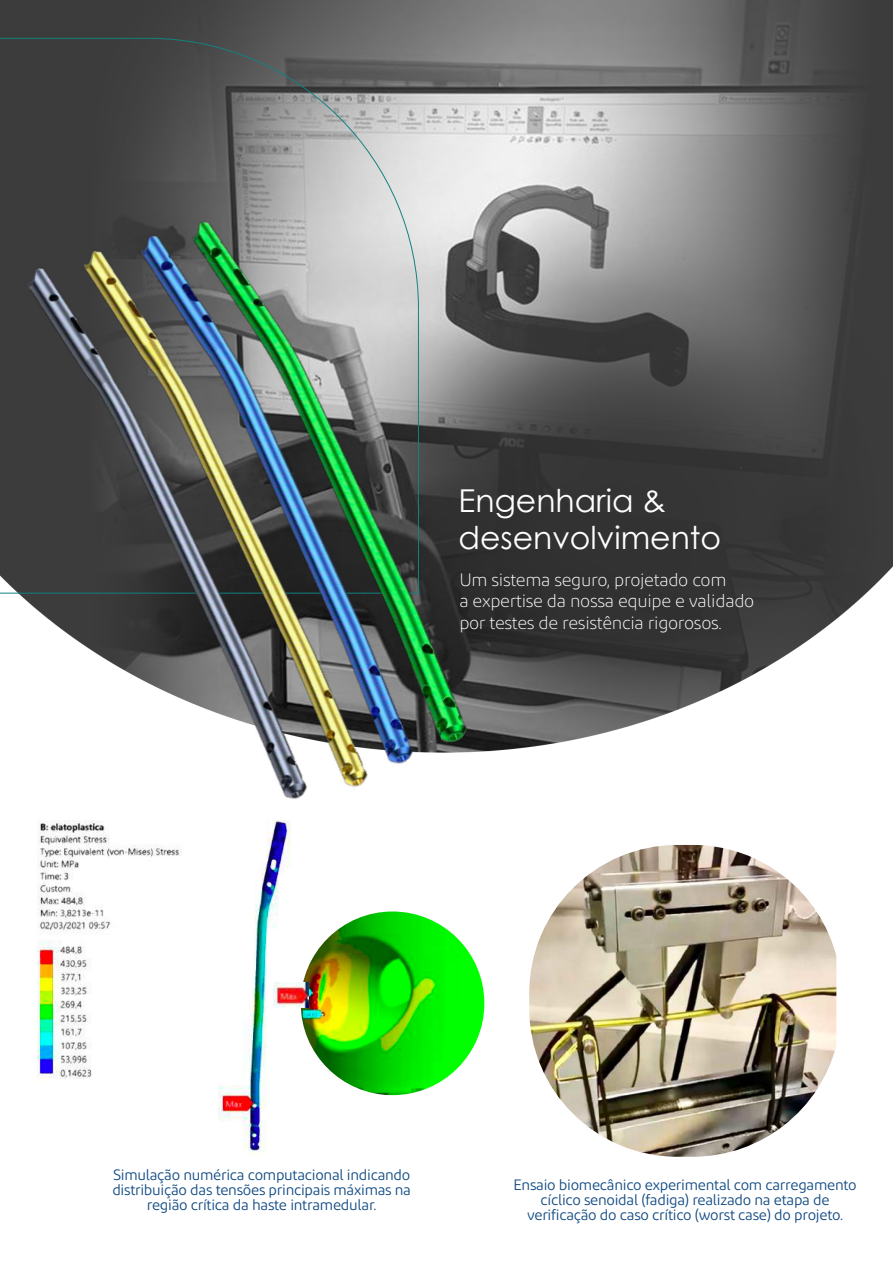
<style>
.page{position:relative;width:893px;height:1263px;background:#fff}
.page>*{position:absolute;margin:0;border:0;box-sizing:border-box;transform-origin:0 0}
.t1{font:31.5px/37.5px "Century Gothic";color:#fff}
.t2{font:300 18px/21.6px "Diodrum";letter-spacing:-.02em;color:#fff}
.t3{font:15px/15px "Diodrum";letter-spacing:-.02em;color:#0e4881;text-align:center}
</style>
<div class="page">
<img style="left:252px;top:0;width:641px;height:1155px">
<img style="left:529px;top:845px;width:307px;height:312px">
<img style="left:37px;top:990px;width:292px;height:164px">
<img style="left:37px;top:957px;width:697px;height:33px">
<img style="left:0;top:0;width:830px;height:945px">
<img style="left:301px;top:911px;width:183px;height:184px;border-radius:92px">
<img style="left:273px;top:982px;width:36px;height:26px">
<h1 class="t1" style="left:459px;top:481px;width:264px">Engenharia &amp; desenvolvimento</h1>
<p class="t2" style="left:459px;top:568px;width:297px">Um sistema seguro, projetado com<br>a expertise da nossa equipe e validado por testes de resistência rigorosos.</p>
<p class="t3" style="left:112px;top:1166px;width:300px">Simulação numérica computacional indicando distribuição das tensões principais máximas na região crítica da haste intramedular.</p>
<p class="t3" style="left:513px;top:1177px;width:345px">Ensaio biomecânico experimental com carregamento cíclico senoidal (fadiga) realizado na etapa de verificação do caso crítico (worst case) do projeto.</p>
</div>
